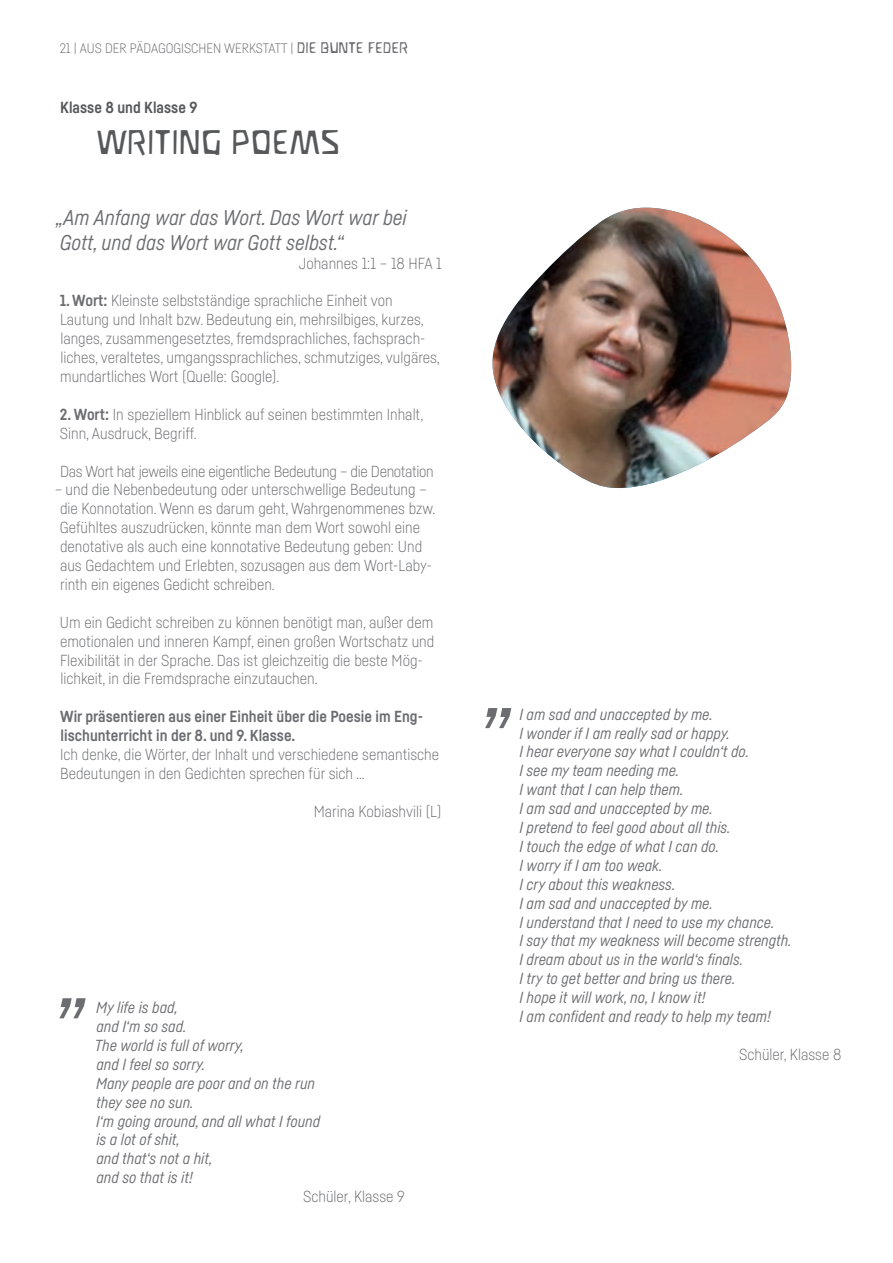
<style>
.page{position:relative;width:893px;height:1263px;background:#fff}
.page>*{position:absolute;margin:0;border:0;box-sizing:border-box;transform-origin:0 0}
.t1{font:italic 93px "Fabrikat";color:#6c6d70}
.t2{font:30px "Waldorfschriftlight";color:#57585a}
.t3{font:italic 21px/25.2px "Fabrikat";color:#6c6d70}
.t4{font:300 15.75px/18.9px "Fabrikat";color:#6c6d70}
.t5{font:italic 15.75px/18.9px "Fabrikat";color:#6c6d70}
.t6{font:700 15.75px/18.9px "Fabrikat";color:#6c6d70}
.t7{font:300 15.75px "Fabrikat";letter-spacing:-.02em;color:#6c6d70}
.t8{font:700 15.75px "Fabrikat";color:#57585a}
.t9{font:300 13.5px "Fabrikat";color:#6c6d70}
.s1{font-family:"Waldorfschriftlight";font-weight:400}
.s2{font-weight:700}
</style>
<div class="page">
<img style="left:492px;top:208px;width:299px;height:280px">
<p class="t9" style="left:60px;top:41px;width:350px">21 | AUS DER PÄDAGOGISCHEN WERKSTATT | <span class="s1">DIE BUNTE FEDER</span></p>
<p class="t8" style="left:60px;top:97px;width:139px">Klasse 8 und Klasse 9</p>
<h2 class="t2" style="left:96px;top:125px;width:245px">WRITING POEMS</h2>
<h3 class="t3" style="left:56px;top:204px;width:352px">„Am Anfang war das Wort. Das Wort war bei<br>Gott, und das Wort war Gott selbst.“</h3>
<p class="t4" style="left:299px;top:253px;width:144px">Johannes 1:1 – 18 HFA 1</p>
<p class="t4" style="left:60px;top:291px;width:382px"><span class="s2">1. Wort:</span> Kleinste selbstständige sprachliche Einheit von Lautung und Inhalt bzw. Bedeutung ein, mehrsilbiges, kurzes, langes, zusammengesetztes, fremdsprachliches, fachsprach&shy;liches, veraltetes, umgangssprachliches, schmutziges, vulgäres, mundartliches Wort (Quelle: Google).</p>
<p class="t4" style="left:60px;top:404px;width:365px"><span class="s2">2. Wort:</span> In speziellem Hinblick auf seinen bestimmten Inhalt,<br>Sinn, Ausdruck, Begriff.</p>
<p class="t7" style="left:60px;top:461px;width:375px">Das Wort hat jeweils eine eigentliche Bedeutung – die Denotation</p>
<p class="t4" style="left:60px;top:480px;width:377px;text-indent:-5px">– und die Nebenbedeutung oder unterschwellige Bedeutung – die Konnotation. Wenn es darum geht, Wahrgenommenes bzw.<br>Gefühltes auszudrücken, könnte man dem Wort sowohl eine denotative als auch eine konnotative Bedeutung geben: Und aus Gedachtem und Erlebten, sozusagen aus dem Wort-Laby&shy;rinth ein eigenes Gedicht schreiben.</p>
<p class="t4" style="left:60px;top:612px;width:376px">Um ein Gedicht schreiben zu können benötigt man, außer dem emotionalen und inneren Kampf, einen großen Wortschatz und Flexibilität in der Sprache. Das ist gleichzeitig die beste Mög&shy;lichkeit, in die Fremdsprache einzutauchen.</p>
<p class="t6" style="left:60px;top:707px;width:364px">Wir präsentieren aus einer Einheit über die Poesie im Eng&shy;lischunterricht in der 8. und 9. Klasse.</p>
<p class="t4" style="left:60px;top:745px;width:381px">Ich denke, die Wörter, der Inhalt und verschiedene semantische<br>Bedeutungen in den Gedichten sprechen für sich ...</p>
<p class="t4" style="left:314px;top:801px;width:129px">Marina Kobiashvili (L)</p>
<h1 class="t1" style="left:60px;top:918px;width:35px">„</h1>
<p class="t5" style="left:95px;top:998px;width:227px">My life is bad,<br>and I‘m so sad.<br>The world is full of worry,<br>and I feel so sorry.<br>Many people are poor and on the run they see no sun.<br>I‘m going around, and all what I found is a lot of shit,<br>and that‘s not a hit,<br>and so that is it!</p>
<p class="t4" style="left:303px;top:1187px;width:103px">Schüler, Klasse 9</p>
<h1 class="t1" style="left:486px;top:628px;width:35px">„</h1>
<p class="t5" style="left:519px;top:704px;width:274px">I am sad and unaccepted by me.<br>I wonder if I am really sad or happy.<br>I hear everyone say what I couldn‘t do.<br>I see my team needing me.<br>I want that I can help them.<br>I am sad and unaccepted by me.<br>I pretend to feel good about all this.<br>I touch the edge of what I can do.<br>I worry if I am too weak.<br>I cry about this weakness.<br>I am sad and unaccepted by me.<br>I understand that I need to use my chance.<br>I say that my weakness will become strength.<br>I dream about us in the world‘s finals.<br>I try to get better and bring us there.<br>I hope it will work, no, I know it!<br>I am confident and ready to help my team!</p>
<p class="t4" style="left:739px;top:1044px;width:104px">Schüler, Klasse 8</p>
</div>
